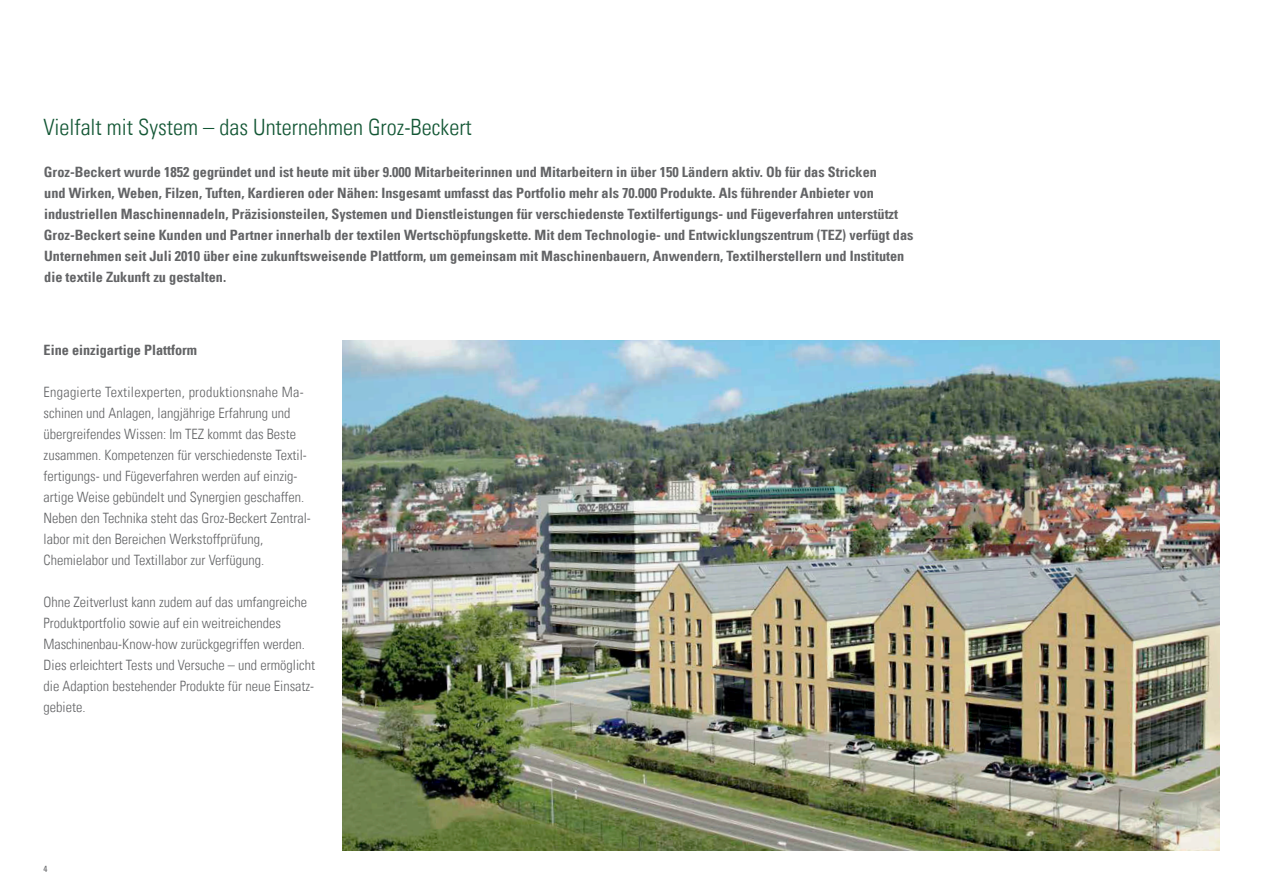
<style>
.page{position:relative;width:1263px;height:893px;background:#fff}
.page>*{position:absolute;margin:0;border:0;box-sizing:border-box;transform-origin:0 0}
.t1{font:22.5px "Univers Com 47 Light Cond";color:#125634}
.t2{font:14.25px/21px "Univers Com 67 Bold Cond";color:#636466}
.t3{font:14.25px/21px "Univers Com 47 Light Cond";color:#636466}
.t4{font:condensed 9px "Univers Com 57";color:#636466}
</style>
<div class="page">
<img style="left:342px;top:340px;width:877px;height:510px">
<h1 class="t1" style="left:44px;top:113px;width:430px">Vielfalt mit System – das Unternehmen Groz-Beckert</h1>
<p class="t2" style="left:44px;top:161px;width:871px">Groz-Beckert wurde 1852 gegründet und ist heute mit über 9.000 Mitarbeiterinnen und Mitarbeitern in über 150 Ländern aktiv. Ob für das Stricken<br>und Wirken, Weben, Filzen, Tuften, Kardieren oder Nähen: Insgesamt umfasst das Portfolio mehr als 70.000 Produkte. Als führender Anbieter von industriellen Maschinennadeln, Präzisionsteilen, Systemen und Dienstleistungen für verschiedenste Textilfertigungs- und Fügeverfahren unterstützt Groz-Beckert seine Kunden und Partner innerhalb der textilen Wertschöpfungskette. Mit dem Technologie- und Entwicklungszentrum (TEZ) verfügt das Unternehmen seit Juli 2010 über eine zukunftsweisende Plattform, um gemeinsam mit Maschinenbauern, Anwendern, Textilherstellern und Instituten die textile Zukunft zu gestalten.</p>
<p class="t2" style="left:44px;top:340px;width:155px">Eine einzigartige Plattform</p>
<p class="t3" style="left:44px;top:382px;width:269px">Engagierte Textilexperten, produktionsnahe Ma&shy;schinen und Anlagen, langjährige Erfahrung und übergreifendes Wissen: Im TEZ kommt das Beste zusammen. Kompetenzen für verschiedenste Textil&shy;fertigungs- und Fügeverfahren werden auf einzig&shy;artige Weise gebündelt und Synergien geschaffen.<br>Neben den Technika steht das Groz-Beckert Zentral&shy;labor mit den Bereichen Werkstoffprüfung, Chemielabor und Textillabor zur Verfügung.</p>
<p class="t3" style="left:44px;top:592px;width:273px">Ohne Zeitverlust kann zudem auf das umfangreiche Produktportfolio sowie auf ein weitreichendes Maschinenbau-Know-how zurückgegriffen werden.<br>Dies erleichtert Tests und Versuche – und ermöglicht die Adaption bestehender Produkte für neue Einsatz&shy;gebiete.</p>
<p class="t4" style="left:44px;top:863px;width:5px">4</p>
</div>
